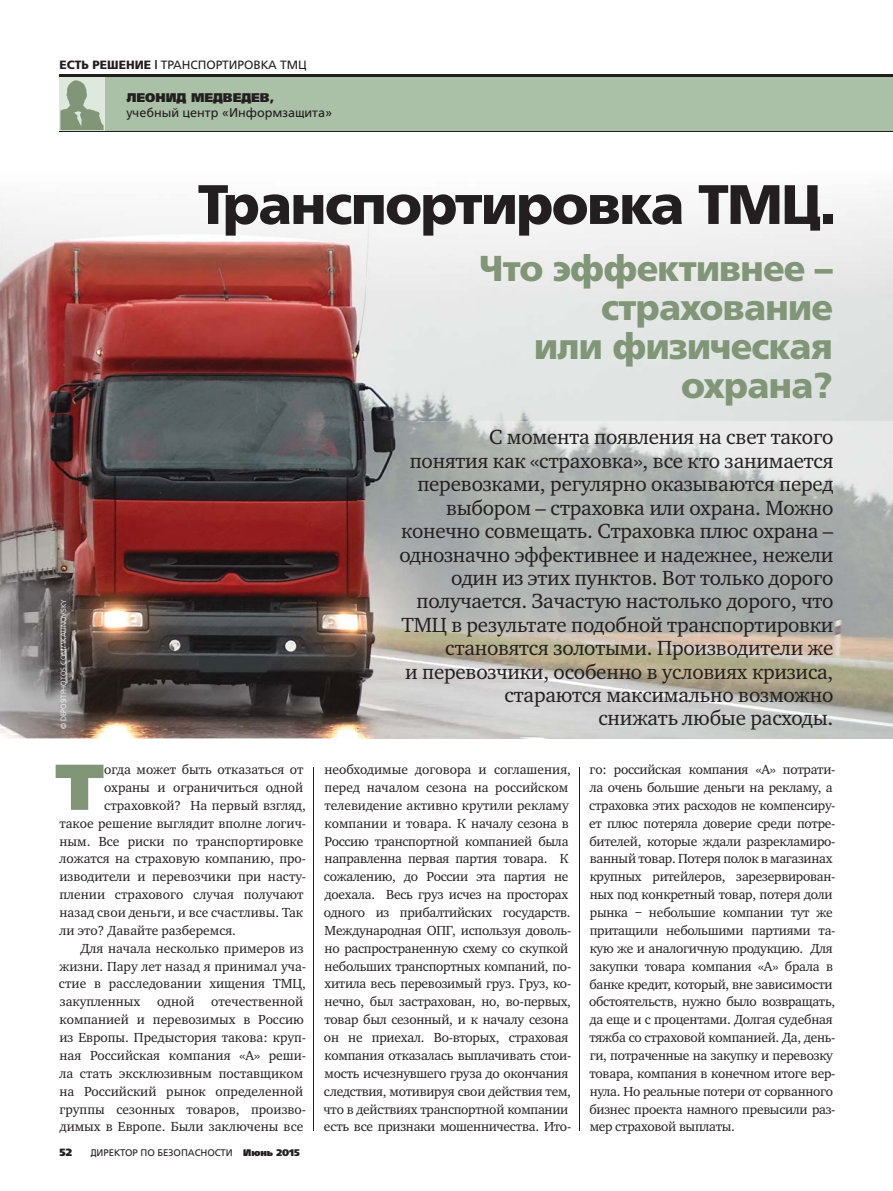
<style>
.page{position:relative;width:893px;height:1191px;background:#fff}
.page>*{position:absolute;margin:0;border:0;box-sizing:border-box;transform-origin:0 0}
.t1{font:64.65px "AG Foreigner Black C";color:#809677}
.t2{font:700 55.5px "AG Foreigner C";letter-spacing:-.03em;color:#231f20}
.t3{font:700 36px/39px "AG Foreigner C";letter-spacing:-.02em;color:#809677;text-align:right}
.t4{font:21px/23.4px "Charter ITC";letter-spacing:-.01em;color:#231f20;text-align:right}
.t5{font:13.5px/17.9px "Charter ITC";letter-spacing:-.02em;color:#231f20}
.t6{font:13.5px "Charter ITC";color:#231f20}
.t7{font:12.6px "AG Foreigner C";color:#231f20}
.t8{font:12.6px "AG Foreigner Black C";color:#231f20}
.t9{font:12px "AG Foreigner C";color:#231f20}
.t10{font:10.5px "AG Foreigner Black C";color:#231f20}
.t11{font:9.6px "AG Foreigner C";letter-spacing:-.005em;color:#231f20}
.t12{font:7.5px "AG Foreigner Light C";color:#fff}
.s1{font-weight:700}
.s2{font-family:"AG Foreigner Black C"}
.s3{font-family:"Myriad Pro"}
</style>
<div class="page">
<hr style="left:60px;top:74px;width:833px;height:3px;background:#231f20">
<hr style="left:60px;top:131px;width:833px;height:1px;background:#231f20">
<div style="left:60px;top:77px;width:833px;height:54px;background:#aac0a7"></div>
<img style="left:0;top:205px;width:366px;height:533px">
<img style="left:366px;top:196px;width:527px;height:225px">
<hr style="left:314px;top:767px;width:1px;height:364px;background:#231f20">
<hr style="left:579px;top:767px;width:1px;height:364px;background:#231f20">
<div style="left:60px;top:77px;width:45px;height:54px;background:#dfe8dc"></div>
<svg style="left:61px;top:80px;width:43px;height:50px"></svg>
<img style="left:357px;top:421px;width:536px;height:317px">
<p class="t9" style="left:60px;top:60px;width:249px"><span class="s1">ЕСТЬ РЕШЕНИЕ |</span> ТРАНСПОРТИРОВКА ТМЦ</p>
<p class="t8" style="left:127px;top:92px;width:149px">ЛЕОНИД МЕДВЕДЕВ,</p>
<p class="t7" style="left:126px;top:107px;width:207px">учебный центр «Информзащита»</p>
<p class="t12" style="left:61px;top:729px;width:132px;rotate:-90deg">© DEPOSITPHOTOS.COM/ \KALINOVSKY</p>
<h2 class="t2" style="left:198px;top:185px;width:640px">Транспортировка ТМЦ.</h2>
<h3 class="t3" style="left:479px;top:253px;width:355px">Что эффективнее – страхование<br>или физическая охрана?</h3>
<p class="t4" style="left:399px;top:427px;width:435px">С момента появления на свет такого<br>понятия как «страховка», все кто занимается перевозками, регулярно оказываются перед выбором – страховка или охрана. Можно конечно совмещать. Страховка плюс охрана – однозначно эффективнее и надежнее, нежели один из этих пунктов. Вот только дорого получается. Зачастую настолько дорого, что ТМЦ в результате подобной транспортировки становятся золотыми. Производители же<br>и перевозчики, особенно в условиях кризиса, стараются максимально возможно<br>снижать любые расходы.</p>
<h1 class="t1" style="left:55px;top:759px;width:51px">Т</h1>
<p class="t6" style="left:104px;top:764px;width:201px">огда может быть отказаться от</p>
<p class="t6" style="left:104px;top:782px;width:201px">охраны и ограничиться одной</p>
<p class="t6" style="left:104px;top:800px;width:203px">страховкой? На первый взгляд,</p>
<p class="t6" style="left:59px;top:818px;width:248px">такое решение выглядит вполне логич-</p>
<p class="t6" style="left:60px;top:836px;width:245px">ным. Все риски по транспортировке</p>
<p class="t6" style="left:60px;top:853px;width:248px">ложатся на страховую компанию, про-</p>
<p class="t6" style="left:60px;top:871px;width:248px">изводители и перевозчики при насту-</p>
<p class="t6" style="left:60px;top:889px;width:246px">плении страхового случая получают</p>
<p class="t6" style="left:60px;top:907px;width:245px">назад свои деньги, и все счастливы. Так</p>
<p class="t6" style="left:60px;top:925px;width:178px">ли это? Давайте разберемся.</p>
<p class="t6" style="left:81px;top:943px;width:224px">Для начала несколько примеров из</p>
<p class="t6" style="left:60px;top:961px;width:248px">жизни. Пару лет назад я принимал уча-</p>
<p class="t6" style="left:59px;top:978px;width:249px">стие в расследовании хищения ТМЦ,</p>
<p class="t6" style="left:60px;top:996px;width:245px">закупленных одной отечественной</p>
<p class="t6" style="left:60px;top:1014px;width:246px">компанией и перевозимых в Россию</p>
<p class="t6" style="left:60px;top:1032px;width:248px">из Европы. Предыстория такова: круп-</p>
<p class="t6" style="left:60px;top:1050px;width:248px">ная Российская компания «А» реши-</p>
<p class="t6" style="left:60px;top:1068px;width:245px">ла стать эксклюзивным поставщиком</p>
<p class="t6" style="left:60px;top:1086px;width:245px">на Российский рынок определенной</p>
<p class="t6" style="left:60px;top:1103px;width:248px">группы сезонных товаров, произво-</p>
<p class="t6" style="left:60px;top:1121px;width:245px">димых в Европе. Были заключены все</p>
<p class="t10" style="left:60px;top:1148px;width:14px">52</p>
<p class="t11" style="left:91px;top:1149px;width:211px">ДИРЕКТОР ПО БЕЗОПАСНОСТИ <span class="s2">Июнь 2015</span></p>
<p class="t5" style="left:324px;top:761px;width:249px">необходимые договора и соглашения, перед началом сезона на российском телевидение активно крутили рекламу компании и товара. К началу сезона в Россию транспортной компанией была направленна первая партия товара. К сожалению, до России эта партия не доехала. Весь груз исчез на просторах одного из прибалтийских государств.<br>Международная ОПГ, используя доволь&shy;но распространенную схему со скупкой небольших транспортных компаний, по&shy;хитила весь перевозимый груз. Груз, ко&shy;нечно, был застрахован, но, во-первых, товар был сезонный, и к началу сезона он не приехал. Во-вторых, страховая компания отказалась выплачивать стои&shy;мость исчезнувшего груза до окончания следствия, мотивируя свои действия тем, что в действиях транспортной компании есть все признаки мошенничества. Ито-</p>
<p class="t5" style="left:589px;top:761px;width:248px">го: российская компания «А» потрати&shy;ла очень большие деньги на рекламу, а страховка этих расходов не компенсиру&shy;ет плюс потеряла доверие среди потре&shy;бителей, которые ждали разрекламиро&shy;ванный товар. Потеря полок в магазинах крупных ритейлеров, зарезервирован&shy;ных под конкретный товар, потеря доли рынка <span class="s3">–</span> небольшие компании тут же притащили небольшими партиями та&shy;кую же и аналогичную продукцию. Для закупки товара компания «А» брала в банке кредит, который, вне зависимости обстоятельств, нужно было возвращать, да еще и с процентами. Долгая судебная тяжба со страховой компанией. Да, день&shy;ги, потраченные на закупку и перевозку товара, компания в конечном итоге вер&shy;нула. Но реальные потери от сорванного бизнес проекта намного превысили раз&shy;мер страховой выплаты.</p>
</div>
